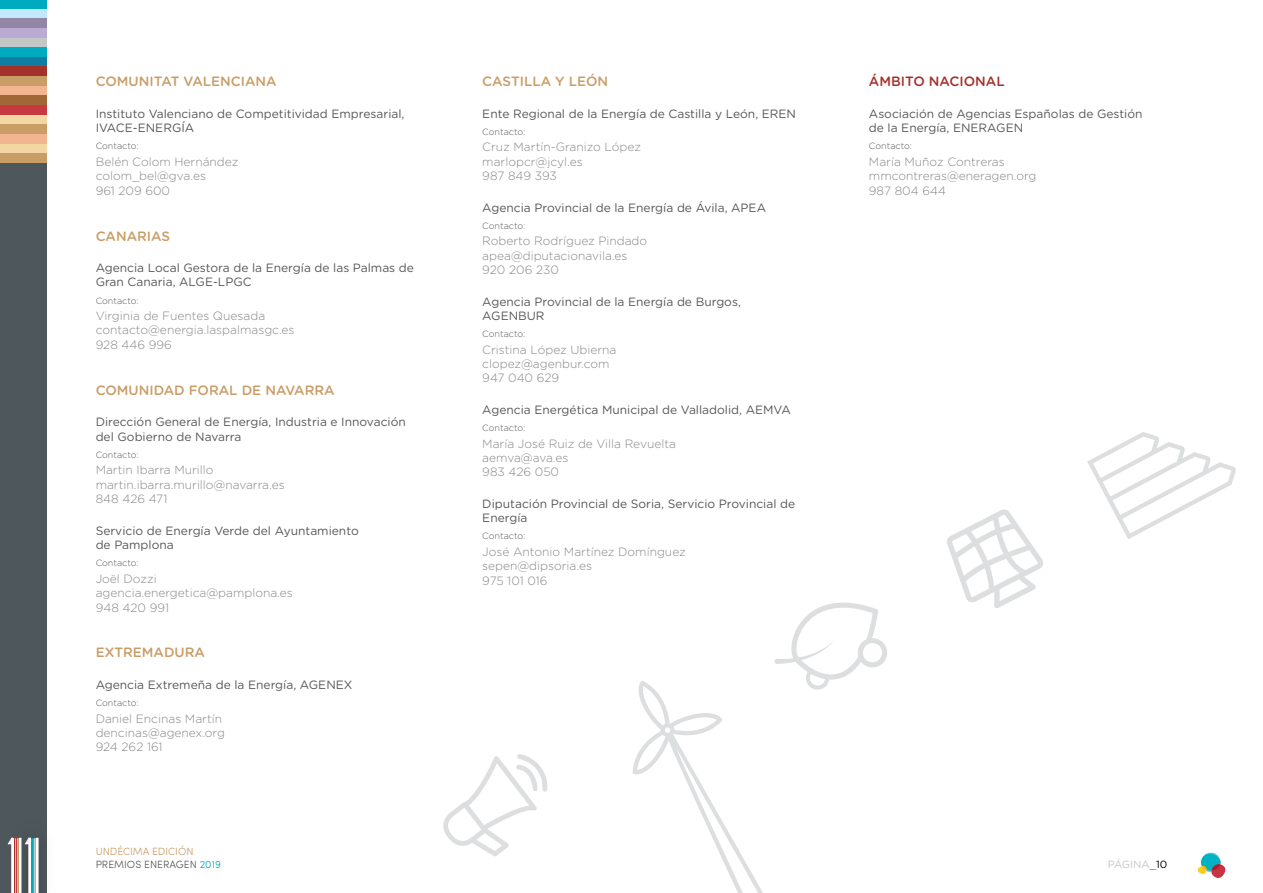
<style>
.page{position:relative;width:1263px;height:893px;background:#fff}
.page>*{position:absolute;margin:0;border:0;box-sizing:border-box;transform-origin:0 0}
.t1{font:500 13.5px "Gotham Rounded";color:#c99d66}
.t2{font:500 13.5px "Gotham Rounded";color:#a4302c}
.t3{font:300 12px/14.4px "Gotham Rounded";color:#878786}
.t4{font:12px/14.4px "Gotham Rounded";color:#575757}
.t5{font:300 10.5px/12.6px "Sofia Pro";color:#c99d66}
.t6{font:10.5px "Gotham Rounded";color:#c5c6c6}
.t7{font:300 9px "Gotham Rounded";color:#575757}
.s1{color:#575757}
.s2{color:#00a4bd}
.s3{color:#00aabf}
.s4{color:#000}
</style>
<div class="page">
<svg style="left:1197px;top:852px;width:29px;height:26px"></svg>
<div style="left:0;top:56px;width:47px;height:10px;background:#0f7da3"></div>
<div style="left:0;top:47px;width:47px;height:9px;background:#00aabf"></div>
<div style="left:0;top:37px;width:47px;height:10px;background:#c5c6c6"></div>
<div style="left:0;top:28px;width:47px;height:9px;background:#baabd4"></div>
<div style="left:0;top:18px;width:47px;height:10px;background:#9187a5"></div>
<div style="left:0;top:9px;width:47px;height:9px;background:#c3e7fb"></div>
<div style="left:0;top:0;width:47px;height:9px;background:#00aabf"></div>
<div style="left:0;top:153px;width:47px;height:10px;background:#c99d66"></div>
<div style="left:0;top:143px;width:47px;height:10px;background:#f3d7a3"></div>
<div style="left:0;top:134px;width:47px;height:10px;background:#f1b68f"></div>
<div style="left:0;top:124px;width:47px;height:10px;background:#c99d66"></div>
<div style="left:0;top:114px;width:47px;height:10px;background:#f3d7a3"></div>
<div style="left:0;top:105px;width:47px;height:10px;background:#c63941"></div>
<div style="left:0;top:95px;width:47px;height:10px;background:#a16737"></div>
<div style="left:0;top:85px;width:47px;height:10px;background:#f1b68f"></div>
<div style="left:0;top:76px;width:47px;height:10px;background:#c99d66"></div>
<div style="left:0;top:66px;width:47px;height:10px;background:#a4302c"></div>
<div style="left:0;top:163px;width:47px;height:730px;background:#4e585c"></div>
<svg style="left:8px;top:838px;width:31px;height:55px"></svg>
<svg style="left:632px;top:681px;width:131px;height:212px"></svg>
<svg style="left:1087px;top:432px;width:149px;height:107px"></svg>
<svg style="left:443px;top:754px;width:105px;height:102px"></svg>
<svg style="left:947px;top:509px;width:96px;height:99px"></svg>
<svg style="left:774px;top:602px;width:113px;height:88px"></svg>
<p class="t1" style="left:96px;top:72px;width:182px">COMUNITAT VALENCIANA</p>
<p class="t4" style="left:96px;top:106px;width:310px">Instituto Valenciano de Competitividad Empresarial,<br>IVACE-ENERGÍA</p>
<p class="t7" style="left:96px;top:140px;width:45px">Contacto:</p>
<p class="t3" style="left:96px;top:154px;width:144px">Belén Colom Hernández colom_bel@gva.es<br>961 209 600</p>
<p class="t1" style="left:96px;top:226px;width:76px">CANARIAS</p>
<p class="t4" style="left:96px;top:260px;width:320px">Agencia Local Gestora de la Energía de las Palmas de<br>Gran Canaria, ALGE-LPGC</p>
<p class="t7" style="left:96px;top:294px;width:45px">Contacto:</p>
<p class="t3" style="left:96px;top:308px;width:200px">Virginia de Fuentes Quesada contacto@energia.laspalmasgc.es<br>928 446 996</p>
<p class="t1" style="left:96px;top:380px;width:240px">COMUNIDAD FORAL DE NAVARRA</p>
<p class="t4" style="left:96px;top:414px;width:312px">Dirección General de Energía, Industria e Innovación del Gobierno de Navarra</p>
<p class="t7" style="left:96px;top:449px;width:45px">Contacto:</p>
<p class="t3" style="left:96px;top:462px;width:190px">Martin Ibarra Murillo martin.ibarra.murillo@navarra.es<br>848 426 471</p>
<p class="t4" style="left:96px;top:523px;width:265px">Servicio de Energía Verde del Ayuntamiento de Pamplona</p>
<p class="t7" style="left:96px;top:557px;width:45px">Contacto:</p>
<p class="t3" style="left:96px;top:571px;width:199px">Joël Dozzi agencia.energetica@pamplona.es<br>948 420 991</p>
<p class="t1" style="left:96px;top:643px;width:111px">EXTREMADURA</p>
<p class="t4" style="left:96px;top:677px;width:258px">Agencia Extremeña de la Energía, AGENEX</p>
<p class="t7" style="left:96px;top:697px;width:45px">Contacto:</p>
<p class="t3" style="left:96px;top:711px;width:131px">Daniel Encinas Martín dencinas@agenex.org<br>924 262 161</p>
<p class="t5" style="left:96px;top:844px;width:127px">UNDÉCIMA EDICIÓN<br><span class="s1">PREMIOS ENERAGEN</span> <span class="s2">2019</span></p>
<p class="t1" style="left:482px;top:72px;width:127px">CASTILLA Y LEÓN</p>
<p class="t4" style="left:482px;top:106px;width:315px">Ente Regional de la Energía de Castilla y León, EREN</p>
<p class="t7" style="left:482px;top:126px;width:45px">Contacto:</p>
<p class="t3" style="left:482px;top:139px;width:160px">Cruz Martín-Granizo López marlopcr@jcyl.es<br>987 849 393</p>
<p class="t4" style="left:482px;top:200px;width:285px">Agencia Provincial de la Energía de Ávila, APEA</p>
<p class="t7" style="left:482px;top:220px;width:45px">Contacto:</p>
<p class="t3" style="left:482px;top:233px;width:166px">Roberto Rodríguez Pindado apea@diputacionavila.es<br>920 206 230</p>
<p class="t4" style="left:482px;top:294px;width:260px">Agencia Provincial de la Energía de Burgos,<br>AGENBUR</p>
<p class="t7" style="left:482px;top:328px;width:45px">Contacto:</p>
<p class="t3" style="left:482px;top:342px;width:136px">Cristina López Ubierna clopez@agenbur.com<br>947 040 629</p>
<p class="t4" style="left:482px;top:402px;width:310px">Agencia Energética Municipal de Valladolid, AEMVA</p>
<p class="t7" style="left:482px;top:422px;width:45px">Contacto:</p>
<p class="t3" style="left:482px;top:436px;width:195px">María José Ruiz de Villa Revuelta aemva@ava.es<br>983 426 050</p>
<p class="t4" style="left:482px;top:496px;width:314px">Diputación Provincial de Soria, Servicio Provincial de<br>Energía</p>
<p class="t7" style="left:482px;top:530px;width:45px">Contacto:</p>
<p class="t3" style="left:482px;top:544px;width:205px">José Antonio Martínez Domínguez sepen@dipsoria.es<br>975 101 016</p>
<p class="t2" style="left:869px;top:72px;width:137px">ÁMBITO NACIONAL</p>
<p class="t4" style="left:869px;top:106px;width:275px">Asociación de Agencias Españolas de Gestión de la Energía, ENERAGEN</p>
<p class="t7" style="left:869px;top:140px;width:45px">Contacto:</p>
<p class="t3" style="left:869px;top:154px;width:169px">María Muñoz Contreras mmcontreras@eneragen.org<br>987 804 644</p>
<p class="t6" style="left:1108px;top:857px;width:61px">PÁGINA<span class="s3">_</span><span class="s4">10</span></p>
</div>
